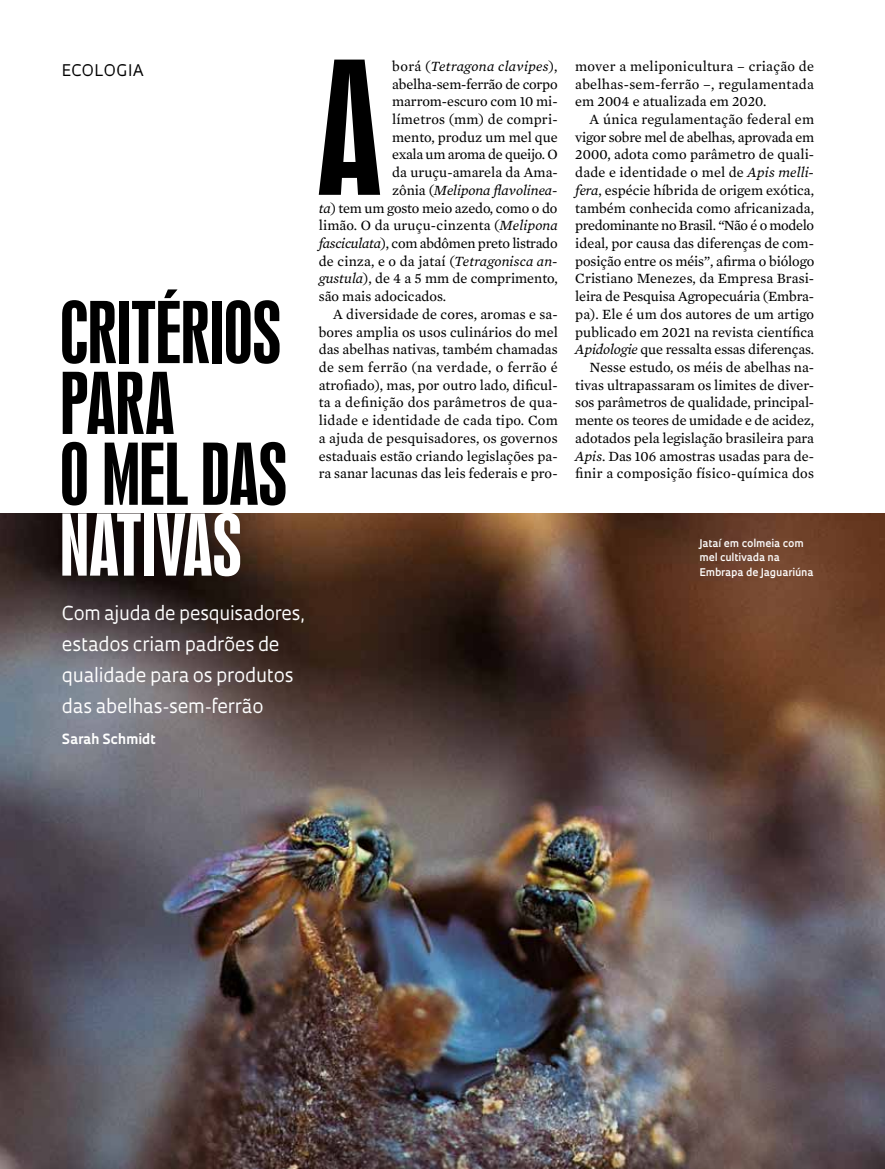
<style>
.page{position:relative;width:885px;height:1169px;background:#fff}
.page>*{position:absolute;margin:0;border:0;box-sizing:border-box;transform-origin:0 0}
.t1{font:172.95px "Swiss 924 BT Regular B";color:#000}
.t2{font:79.5px/70.8px "Swiss 924 BT Regular B";letter-spacing:-.005em;color:#000}
.t3{font:79.5px "Swiss 924 BT Regular B";letter-spacing:-.005em;color:#fff}
.t4{font:18.75px/30.9px "Oculum";letter-spacing:-.01em;color:#fff}
.t5{font:15.6px "Oculum";letter-spacing:.025em;color:#000}
.t6{font:14.4px/17.7px "Mercury Text G2";color:#000;text-align:justify}
.t7{font:14.4px "Mercury Text G2";letter-spacing:-.02em;color:#000}
.t8{font:14.4px "Mercury Text G2";letter-spacing:.025em;color:#000}
.t9{font:italic 14.4px "Mercury Text G2";letter-spacing:-.005em;color:#000}
.t10{font:italic 14.4px "Mercury Text G2";letter-spacing:.02em;color:#000}
.t11{font:700 13.65px "Oculum";letter-spacing:-.005em;color:#fff}
.t12{font:600 10.35px/14.1px "Oculum";color:#fff}
.s1{font-style:normal}
.s2{font-style:italic}
</style>
<div class="page">
<img style="left:0;top:513px;width:885px;height:655px">
<h1 class="t1" style="left:317px;top:25px;width:66px">A</h1>
<p class="t10" style="left:392px;top:56px;width:167px"><span class="s1">borá (</span>Tetragona clavipes<span class="s1">),</span></p>
<p class="t5" style="left:62px;top:60px;width:84px">ECOLOGIA</p>
<p class="t6" style="left:575px;top:56px;width:240px">mover a meliponicultura – criação de abelhas-sem-ferrão –, regulamentada em 2004 e atualizada em 2020.</p>
<p class="t6" style="left:575px;top:110px;width:241px;text-align:right">A única regulamentação federal em vigor sobre mel de abelhas, aprovada em 2000, adota como parâmetro de quali&shy;dade e identidade o mel de <span class="s2">Apis melli&shy;fera</span>, espécie híbrida de origem exótica, também conhecida como africanizada, predominante no Brasil. “Não é o modelo ideal, por causa das diferenças de com&shy;posição entre os méis”, afirma o biólogo Cristiano Menezes, da Empresa Brasi&shy;leira de Pesquisa Agropecuária (Embra&shy;pa). Ele é um dos autores de um artigo publicado em 2021 na revista científica <span class="s2">Apidologie</span> que ressalta essas diferenças.<br>Nesse estudo, os méis de abelhas na&shy;tivas ultrapassaram os limites de diver&shy;sos parâmetros de qualidade, principal&shy;mente os teores de umidade e de acidez, adotados pela legislação brasileira para <span class="s2">Apis</span>. Das 106 amostras usadas para de&shy;finir a composição físico-química dos</p>
<p class="t6" style="left:392px;top:74px;width:167px">abelha-sem-ferrão de corpo</p>
<p class="t6" style="left:392px;top:92px;width:167px">marrom-escuro com 10 mi-</p>
<p class="t6" style="left:392px;top:110px;width:167px">límetros (mm) de compri-</p>
<p class="t6" style="left:392px;top:127px;width:167px">mento, produz um mel que</p>
<p class="t7" style="left:392px;top:144px;width:167px">exala um aroma de queijo. O</p>
<p class="t6" style="left:392px;top:163px;width:167px">da uruçu-amarela da Ama-</p>
<p class="t9" style="left:392px;top:180px;width:167px"><span class="s1">zônia (</span>Melipona flavolinea-</p>
<p class="t6" style="left:319px;top:198px;width:240px"><span class="s2">ta</span>) tem um gosto meio azedo, como o do</p>
<p class="t6" style="left:319px;top:216px;width:241px">limão. O da uruçu-cinzenta (<span class="s2">Melipona</span></p>
<p class="t7" style="left:319px;top:233px;width:240px"><span class="s2">fasciculata</span>), com abdômen preto listrado</p>
<p class="t6" style="left:319px;top:251px;width:240px">de cinza, e o da jataí (<span class="s2">Tetragonisca an-</span></p>
<p class="t6" style="left:319px;top:269px;width:240px"><span class="s2">gustula</span>), de 4 a 5 mm de comprimento,</p>
<p class="t6" style="left:319px;top:287px;width:129px">são mais adocicados.</p>
<p class="t6" style="left:333px;top:304px;width:226px">A diversidade de cores, aromas e sa-</p>
<p class="t6" style="left:319px;top:322px;width:241px">bores amplia os usos culinários do mel</p>
<p class="t6" style="left:319px;top:340px;width:240px">das abelhas nativas, também chamadas</p>
<p class="t8" style="left:319px;top:357px;width:241px">de sem ferrão (na verdade, o ferrão é</p>
<p class="t6" style="left:319px;top:375px;width:240px">atrofiado), mas, por outro lado, dificul-</p>
<p class="t6" style="left:319px;top:393px;width:240px">ta a definição dos parâmetros de qua-</p>
<p class="t6" style="left:319px;top:411px;width:241px">lidade e identidade de cada tipo. Com</p>
<p class="t6" style="left:319px;top:428px;width:240px">a ajuda de pesquisadores, os governos</p>
<p class="t6" style="left:319px;top:446px;width:240px">estaduais estão criando legislações pa-</p>
<p class="t6" style="left:319px;top:464px;width:240px">ra sanar lacunas das leis federais e pro-</p>
<h2 class="t2" style="left:60px;top:298px;width:229px">CRITÉRIOS<br>PARA<br>O MEL DAS</h2>
<h2 class="t3" style="left:60px;top:497px;width:184px">NATIVAS</h2>
<p class="t12" style="left:699px;top:536px;width:116px">Jataí em colmeia com mel cultivada na<br>Embrapa de Jaguariúna</p>
<h3 class="t4" style="left:62px;top:597px;width:244px">Com ajuda de pesquisadores, estados criam padrões de qualidade para os produtos das abelhas-sem-ferrão</h3>
<p class="t11" style="left:62px;top:729px;width:95px">Sarah Schmidt</p>
</div>
